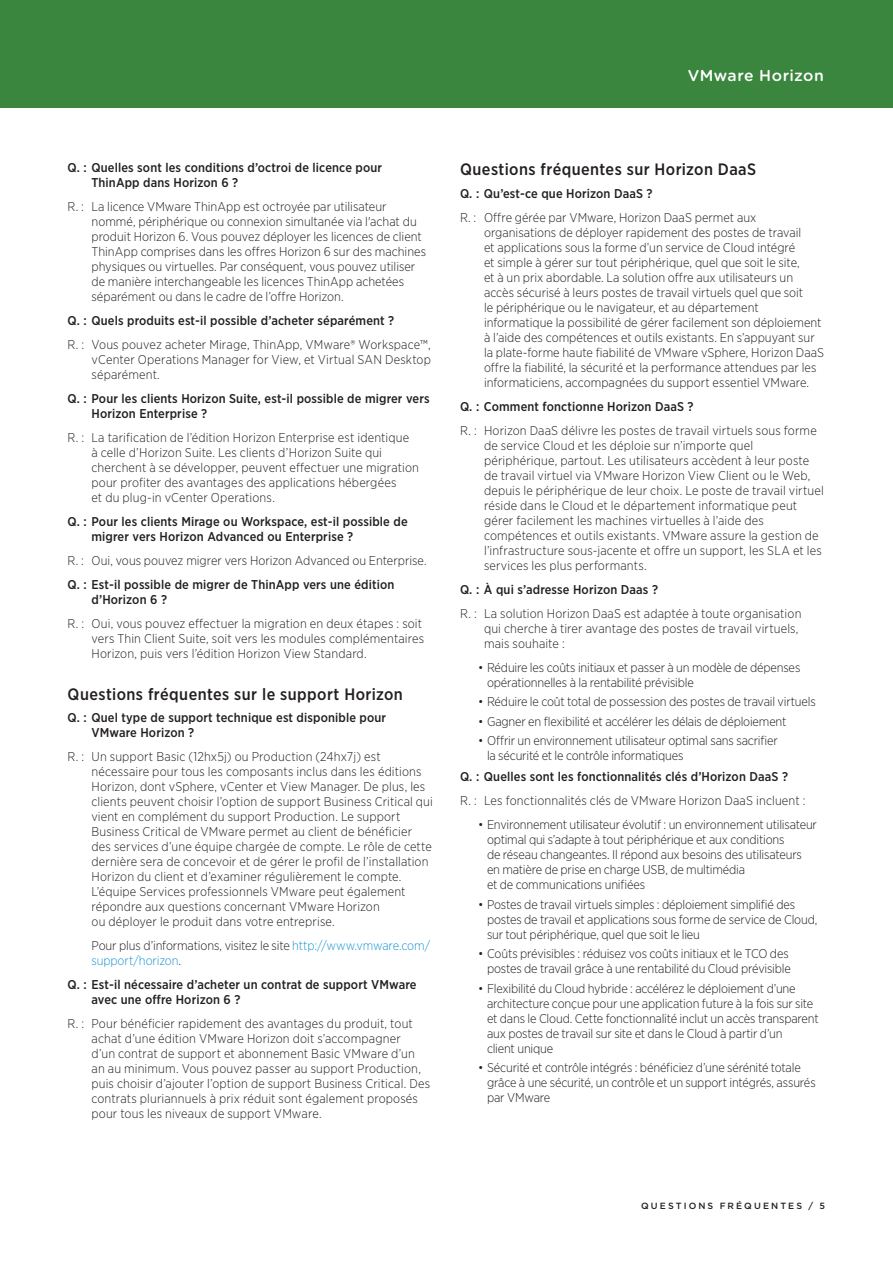
<style>
.page{position:relative;width:893px;height:1263px;background:#fff}
.page>*{position:absolute;margin:0;border:0;box-sizing:border-box;transform-origin:0 0}
._4a_Subhead_1{font:500 16.5px "Gotham Narrow";letter-spacing:.025em;color:#231f20}
.t1{font:500 15.75px "Gotham Rounded";letter-spacing:.025em;color:#fff}
._5a_Body_Answer{font:300 12.75px/15px "Gotham Narrow";color:#231f20}
._4b_Subhead_2_Questi{font:500 12.75px/15px "Gotham Narrow";letter-spacing:.01em;color:#231f20}
._5a_Body_Answer-2{font:300 12.75px/15px "Gotham Narrow";letter-spacing:-.02em;color:#231f20;text-align:right}
.t2{font:500 9px "Gotham";letter-spacing:.235em;color:#231f20}
.s1{color:#1c94d2}
</style>
<div class="page">
<div style="left:0;top:0;width:893px;height:108px;background:#3b863f"></div>
<p class="t1" style="left:688px;top:64px;width:138px">VMware Horizon</p>
<p class="_4b_Subhead_2_Questi" style="left:92px;top:160px;width:292px;text-indent:-24px">Q. : Quelles sont les conditions d’octroi de licence pour<br>ThinApp dans Horizon 6 ?</p>
<p class="_5a_Body_Answer" style="left:92px;top:199px;width:336px;text-indent:-24px">R. : La licence VMware ThinApp est octroyée par utilisateur nommé, périphérique ou connexion simultanée via l'achat du produit Horizon 6. Vous pouvez déployer les licences de client ThinApp comprises dans les offres Horizon 6 sur des machines physiques ou virtuelles. Par conséquent, vous pouvez utiliser de manière interchangeable les licences ThinApp achetées séparément ou dans le cadre de l’offre Horizon.</p>
<p class="_4b_Subhead_2_Questi" style="left:68px;top:313px;width:328px">Q. : Quels produits est-il possible d’acheter séparément ?</p>
<p class="_5a_Body_Answer" style="left:92px;top:337px;width:341px;text-align:justify;text-indent:-24px">R. : Vous pouvez acheter Mirage, ThinApp, VMware® Workspace™, vCenter Operations Manager for View, et Virtual SAN Desktop séparément.</p>
<p class="_4b_Subhead_2_Questi" style="left:92px;top:391px;width:340px;text-indent:-24px">Q. : Pour les clients Horizon Suite, est-il possible de migrer vers<br>Horizon Enterprise ?</p>
<p class="_5a_Body_Answer" style="left:92px;top:430px;width:329px;text-indent:-24px">R. : La tarification de l’édition Horizon Enterprise est identique<br>à celle d’Horizon Suite. Les clients d’Horizon Suite qui cherchent à se développer, peuvent effectuer une migration pour profiter des avantages des applications hébergées<br>et du plug-in vCenter Operations.</p>
<p class="_4b_Subhead_2_Questi" style="left:92px;top:514px;width:318px;text-indent:-24px">Q. : Pour les clients Mirage ou Workspace, est-il possible de migrer vers Horizon Advanced ou Enterprise ?</p>
<p class="_5a_Body_Answer" style="left:68px;top:553px;width:361px">R. : Oui, vous pouvez migrer vers Horizon Advanced ou Enterprise.</p>
<p class="_4b_Subhead_2_Questi" style="left:92px;top:577px;width:304px;text-indent:-24px">Q. : Est-il possible de migrer de ThinApp vers une édition d’Horizon 6 ?</p>
<p class="_5a_Body_Answer" style="left:92px;top:616px;width:334px;text-indent:-24px">R. : Oui, vous pouvez effectuer la migration en deux étapes : soit vers Thin Client Suite, soit vers les modules complémentaires<br>Horizon, puis vers l’édition Horizon View Standard.</p>
<p class="_4a_Subhead_1" style="left:68px;top:683px;width:337px">Questions fréquentes sur le support Horizon</p>
<p class="_4b_Subhead_2_Questi" style="left:92px;top:710px;width:296px;text-indent:-24px">Q. : Quel type de support technique est disponible pour<br>VMware Horizon ?</p>
<p class="_5a_Body_Answer" style="left:92px;top:749px;width:343px;text-indent:-24px">R. : Un support Basic (12hx5j) ou Production (24hx7j) est nécessaire pour tous les composants inclus dans les éditions Horizon, dont vSphere, vCenter et View Manager. De plus, les clients peuvent choisir l’option de support Business Critical qui vient en complément du support Production. Le support Business Critical de VMware permet au client de bénéficier des services d’une équipe chargée de compte. Le rôle de cette dernière sera de concevoir et de gérer le profil de l’installation Horizon du client et d’examiner régulièrement le compte.<br>L’équipe Services professionnels VMware peut également répondre aux questions concernant VMware Horizon<br>ou déployer le produit dans votre entreprise.</p>
<p class="_5a_Body_Answer" style="left:92px;top:938px;width:340px">Pour plus d’informations, visitez le site <span class="s1">http://www.vmware.com/ support/horizon</span>.</p>
<p class="_4b_Subhead_2_Questi" style="left:92px;top:977px;width:327px;text-indent:-24px">Q. : Est-il nécessaire d’acheter un contrat de support VMware avec une offre Horizon 6 ?</p>
<p class="_5a_Body_Answer" style="left:92px;top:1016px;width:340px;text-indent:-24px">R. : Pour bénéficier rapidement des avantages du produit, tout achat d’une édition VMware Horizon doit s’accompagner<br>d’un contrat de support et abonnement Basic VMware d’un an au minimum. Vous pouvez passer au support Production, puis choisir d’ajouter l’option de support Business Critical. Des contrats pluriannuels à prix réduit sont également proposés pour tous les niveaux de support VMware.</p>
<p class="_4a_Subhead_1" style="left:460px;top:159px;width:298px">Questions fréquentes sur Horizon DaaS</p>
<p class="_4b_Subhead_2_Questi" style="left:460px;top:186px;width:194px">Q. : Qu’est-ce que Horizon DaaS ?</p>
<p class="_5a_Body_Answer" style="left:484px;top:209px;width:342px;text-indent:-24px">R. : Offre gérée par VMware, Horizon DaaS permet aux organisations de déployer rapidement des postes de travail<br>et applications sous la forme d’un service de Cloud intégré<br>et simple à gérer sur tout périphérique, quel que soit le site,<br>et à un prix abordable. La solution offre aux utilisateurs un accès sécurisé à leurs postes de travail virtuels quel que soit<br>le périphérique ou le navigateur, et au département informatique la possibilité de gérer facilement son déploiement à l’aide des compétences et outils existants. En s’appuyant sur la plate-forme haute fiabilité de VMware vSphere, Horizon DaaS offre la fiabilité, la sécurité et la performance attendues par les informaticiens, accompagnées du support essentiel VMware.</p>
<p class="_4b_Subhead_2_Questi" style="left:460px;top:399px;width:235px">Q. : Comment fonctionne Horizon DaaS ?</p>
<p class="_5a_Body_Answer" style="left:484px;top:422px;width:341px;text-indent:-24px">R. : Horizon DaaS délivre les postes de travail virtuels sous forme de service Cloud et les déploie sur n’importe quel périphérique, partout. Les utilisateurs accèdent à leur poste de travail virtuel via VMware Horizon View Client ou le Web, depuis le périphérique de leur choix. Le poste de travail virtuel réside dans le Cloud et le département informatique peut gérer facilement les machines virtuelles à l’aide des compétences et outils existants. VMware assure la gestion de l’infrastructure sous-jacente et offre un support, les SLA et les services les plus performants.</p>
<p class="_4b_Subhead_2_Questi" style="left:460px;top:582px;width:200px">Q. : À qui s’adresse Horizon Daas ?</p>
<p class="_5a_Body_Answer" style="left:484px;top:605px;width:319px;text-indent:-24px">R. : La solution Horizon DaaS est adaptée à toute organisation qui cherche à tirer avantage des postes de travail virtuels, mais souhaite :</p>
<p class="_5a_Body_Answer" style="left:487px;top:659px;width:315px;text-indent:-9px">• Réduire les coûts initiaux et passer à un modèle de dépenses opérationnelles à la rentabilité prévisible</p>
<p class="_5a_Body_Answer" style="left:478px;top:694px;width:339px">• Réduire le coût total de possession des postes de travail virtuels</p>
<p class="_5a_Body_Answer" style="left:478px;top:713px;width:310px">• Gagner en flexibilité et accélérer les délais de déploiement</p>
<p class="_5a_Body_Answer" style="left:487px;top:733px;width:292px;text-indent:-9px">• Offrir un environnement utilisateur optimal sans sacrifier la sécurité et le contrôle informatiques</p>
<p class="_4b_Subhead_2_Questi" style="left:460px;top:769px;width:330px">Q. : Quelles sont les fonctionnalités clés d’Horizon DaaS ?</p>
<p class="_5a_Body_Answer" style="left:460px;top:793px;width:347px">R. : Les fonctionnalités clés de VMware Horizon DaaS incluent :</p>
<p class="_5a_Body_Answer" style="left:487px;top:817px;width:332px;text-indent:-9px">• Environnement utilisateur évolutif : un environnement utilisateur optimal qui s’adapte à tout périphérique et aux conditions<br>de réseau changeantes. Il répond aux besoins des utilisateurs en matière de prise en charge USB, de multimédia<br>et de communications unifiées</p>
<p class="_5a_Body_Answer" style="left:487px;top:896px;width:332px;text-indent:-9px">• Postes de travail virtuels simples : déploiement simplifié des postes de travail et applications sous forme de service de Cloud, sur tout périphérique, quel que soit le lieu</p>
<p class="_5a_Body_Answer-2" style="left:478px;top:946px;width:314px">• Coûts prévisibles : réduisez vos coûts initiaux et le TCO des postes de travail grâce à une rentabilité du Cloud prévisible</p>
<p class="_5a_Body_Answer" style="left:487px;top:980px;width:333px;text-indent:-9px">• Flexibilité du Cloud hybride : accélérez le déploiement d’une architecture conçue pour une application future à la fois sur site et dans le Cloud. Cette fonctionnalité inclut un accès transparent aux postes de travail sur site et dans le Cloud à partir d’un<br>client unique</p>
<p class="_5a_Body_Answer" style="left:487px;top:1060px;width:330px;text-indent:-9px">• Sécurité et contrôle intégrés : bénéficiez d’une sérénité totale grâce à une sécurité, un contrôle et un support intégrés, assurés par VMware</p>
<p class="t2" style="left:641px;top:1200px;width:185px">QUESTIONS FRÉQUENTES / 5</p>
</div>
